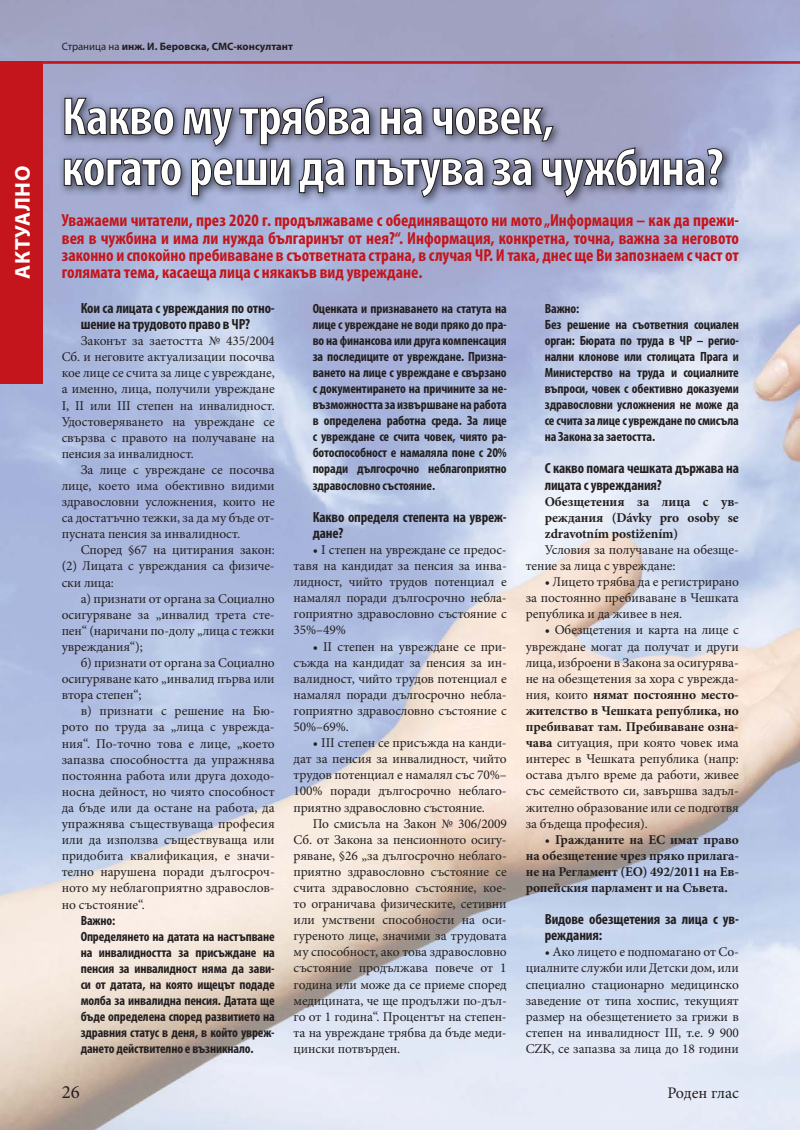
<style>
.page{position:relative;width:800px;height:1130px;background:#fff}
.page>*{position:absolute;margin:0;border:0;box-sizing:border-box;transform-origin:0 0}
.t1{font:700 condensed 53.7px/51px "Myriad Pro";letter-spacing:-.02em;color:#fff}
.t2{font:700 21.45px "Myriad Pro";letter-spacing:.02em;color:#fff}
.t3{font:18.75px "Minion Pro";color:#231f20}
.t4{font:700 condensed 17.4px/17.4px "Myriad Pro";color:#c4151c;text-align:justify}
.t5{font:16.05px "Minion Pro";letter-spacing:-.005em;color:#231f20}
.t6{font:700 condensed 14.7px/16px "Myriad Pro";letter-spacing:-.01em;color:#231f20}
.t7{font:13.35px/16px "Minion Pro";letter-spacing:-.01em;color:#231f20;text-align:justify}
.t8{font:700 condensed 13.35px/16px "Myriad Pro";letter-spacing:-.01em;color:#231f20}
.t9{font:700 13.35px/16px "Minion Pro";letter-spacing:-.01em;color:#231f20;text-align:justify}
.t10{font:700 10.8px "Myriad Pro";color:#231f20}
.s1{font-weight:400}
.s2{font-weight:700}
</style>
<div class="page">
<img style="left:0;top:120px;width:74px;height:1010px">
<img style="left:727px;top:120px;width:72px;height:1010px">
<img style="left:59px;top:92px;width:674px;height:115px">
<hr style="left:0;top:61px;width:799px;height:3px;background:#c4151c">
<div style="left:0;top:61px;width:43px;height:322px;background:#c4151c"></div>
<h2 class="t2" style="left:15px;top:279px;width:114px;rotate:-90deg">АКТУАЛНО</h2>
<p class="t10" style="left:62px;top:42px;width:232px"><span class="s1">Страница на</span> инж. И. Беровска, СМС-консултант</p>
<h1 class="t1" style="left:62px;top:95px;width:663px">Какво му трябва на човек,<br>когато реши да пътува за чужбина?</h1>
<p class="t4" style="left:62px;top:213px;width:678px">Уважаеми читатели, през 2020 г. продължаваме с обединяващото ни мото „Информация – как да прежи&shy;вея в чужбина и има ли нужда българинът от нея?“. Информация, конкретна, точна, важна за неговото законно и спокойно пребиваване в съответната страна, в случая ЧР. И така, днес ще Ви запознаем с част от</p>
<h3 class="t4" style="left:62px;top:265px;width:362px">голямата тема, касаеща лица с някакъв вид увреждане.</h3>
<p class="t6" style="left:81px;top:301px;width:195px">Кои са лицата с увреждания по отно&shy;шение на трудовото право в ЧР?</p>
<p class="t7" style="left:62px;top:334px;width:214px;text-indent:19px">Законът за заетостта № 435/2004<br>Сб. и неговите актуализации посочва кое лице се счита за лице с увреждане, а именно, лица, получили увреждане I, II или III степен на инвалидност.<br>Удостоверяването на увреждане се свързва с правото на получаване на пенсия за инвалидност.</p>
<p class="t7" style="left:62px;top:463px;width:214px;text-indent:19px">За лице с увреждане се посочва лице, което има обективно видими здравословни усложнения, които не са достатъчно тежки, за да му бъде от&shy;пусната пенсия за инвалидност.</p>
<p class="t7" style="left:62px;top:543px;width:214px;text-indent:19px">Според §67 на цитирания закон: (2) Лицата с увреждания са физиче&shy;ски лица:</p>
<p class="t7" style="left:62px;top:591px;width:214px;text-indent:19px">а) признати от органа за Социално осигуряване за „инвалид трета сте&shy;пен“ (наричани по-долу „лица с тежки увреждания“);</p>
<p class="t7" style="left:62px;top:656px;width:214px;text-indent:19px">б) признати от органа за Социално осигуряване като „инвалид първа или втора степен“;</p>
<p class="t7" style="left:62px;top:704px;width:214px;text-indent:19px">в) признати с решение на Бю&shy;рото по труда за „лица с уврежда&shy;ния“. По-точно това е лице, „което запазва способността да упражнява постоянна работа или друга доходо&shy;носна дейност, но чиято способност да бъде или да остане на работа, да упражнява съществуваща професия или да използва съществуваща или придобита квалификация, е значи&shy;телно нарушена поради дългосроч&shy;ното му неблагоприятно здравослов&shy;но състояние“.</p>
<p class="t8" style="left:81px;top:913px;width:195px">Важно:<br>Определянето на датата на настъпване на инвалидността за присъждане на пенсия за инвалидност няма да зави&shy;си от датата, на която ищецът подаде молба за инвалидна пенсия. Датата ще бъде определена според развитието на здравния статус в деня, в който увреж&shy;дането действително е възникнало.</p>
<p class="t8" style="left:312px;top:301px;width:195px;text-align:justify">Оценката и признаването на статута на лице с увреждане не води пряко до пра&shy;во на финансова или друга компенсация за последиците от увреждане. Призна&shy;ването на лице с увреждане е свързано с документирането на причините за не&shy;възможността за извършване на работа в определена работна среда. За лице с увреждане се счита човек, чиято ра&shy;ботоспособност е намаляла поне с 20% поради дългосрочно неблагоприятно здравословно състояние.</p>
<p class="t6" style="left:312px;top:510px;width:195px">Какво определя степента на увреж&shy;дане?</p>
<p class="t7" style="left:293px;top:543px;width:214px;text-indent:19px">• I степен на увреждане се предос&shy;тавя на кандидат за пенсия за инва&shy;лидност, чийто трудов потенциал е намалял поради дългосрочно небла&shy;гоприятно здравословно състояние с 35%–49%</p>
<p class="t7" style="left:293px;top:639px;width:214px;text-indent:19px">• II степен на увреждане се при&shy;съжда на кандидат за пенсия за ин&shy;валидност, чийто трудов потенциал е намалял поради дългосрочно небла&shy;гоприятно здравословно състояние с 50%–69%.</p>
<p class="t7" style="left:293px;top:736px;width:214px;text-indent:19px">• III степен се присъжда на канди&shy;дат за пенсия за инвалидност, чийто трудов потенциал е намалял със 70%– 100% поради дългосрочно неблаго&shy;приятно здравословно състояние.</p>
<p class="t7" style="left:293px;top:816px;width:214px;text-indent:19px">По смисъла на Закон № 306/2009<br>Сб. от Закона за пенсионното осигу&shy;ряване, §26 „за дългосрочно неблаго&shy;приятно здравословно състояние се счита здравословно състояние, кое&shy;то ограничава физическите, сетивни или умствени способности на оси&shy;гуреното лице, значими за трудовата му способност, ако това здравословно състояние продължава повече от 1 година или може да се приеме според медицината, че ще продължи по-дъл&shy;го от 1 година“. Процентът на степен&shy;та на увреждане трябва да бъде меди&shy;цински потвърден.</p>
<p class="t8" style="left:544px;top:301px;width:195px">Важно:<br>Без решение на съответния социален орган: Бюрата по труда в ЧР – регио&shy;нални клонове или столицата Прага и<br>Министерство на труда и социалните въпроси, човек с обективно доказуеми здравословни усложнения не може да се счита за лице с увреждане по смисъла на Закона за заетостта.</p>
<p class="t6" style="left:544px;top:462px;width:195px">С какво помага чешката държава на лицата с увреждания?</p>
<p class="t9" style="left:544px;top:494px;width:195px">Обезщетения за лица с ув&shy;реждания (Dávky pro osoby se zdravotním postižením)</p>
<p class="t7" style="left:525px;top:543px;width:214px;text-indent:19px">Условия за получаване на обезще&shy;тение за лица с увреждане:</p>
<p class="t7" style="left:525px;top:575px;width:214px;text-indent:19px">• Лицето трябва да е регистрирано за постоянно пребиваване в Чешката република и да живее в нея.</p>
<p class="t7" style="left:525px;top:623px;width:214px;text-indent:19px">• Обезщетения и карта на лице с увреждане могат да получат и други лица, изброени в Закона за осигурява&shy;не на обезщетения за хора с уврежда&shy;ния, които <span class="s2">нямат постоянно место&shy;жителство в Чешката република, но пребивават там. Пребиваване озна&shy;чава</span> ситуация, при която човек има интерес в Чешката република (напр: остава дълго време да работи, живее със семейството си, завършва задъл&shy;жително образование или се подготвя за бъдеща професия).</p>
<p class="t9" style="left:525px;top:832px;width:214px;text-indent:19px"><span class="s1">•</span> Гражданите на ЕС имат право на обезщетение чрез пряко прилага&shy;не на Регламент (ЕО) 492/2011 на Ев&shy;ропейския парламент и на Съвета.</p>
<p class="t6" style="left:544px;top:912px;width:195px">Видове обезщетения за лица с ув&shy;реждания:</p>
<p class="t7" style="left:525px;top:945px;width:214px;text-indent:19px">• Ако лицето е подпомагано от Со&shy;циалните служби или Детски дом, или специално стационарно медицинско заведение от типа хоспис, текущият размер на обезщетението за грижи в степен на инвалидност III, т.е. 9 900<br>CZK, се запазва за лица до 18 години</p>
<h3 class="t3" style="left:62px;top:1084px;width:20px">26</h3>
<p class="t5" style="left:667px;top:1086px;width:73px">Роден глас</p>
</div>
